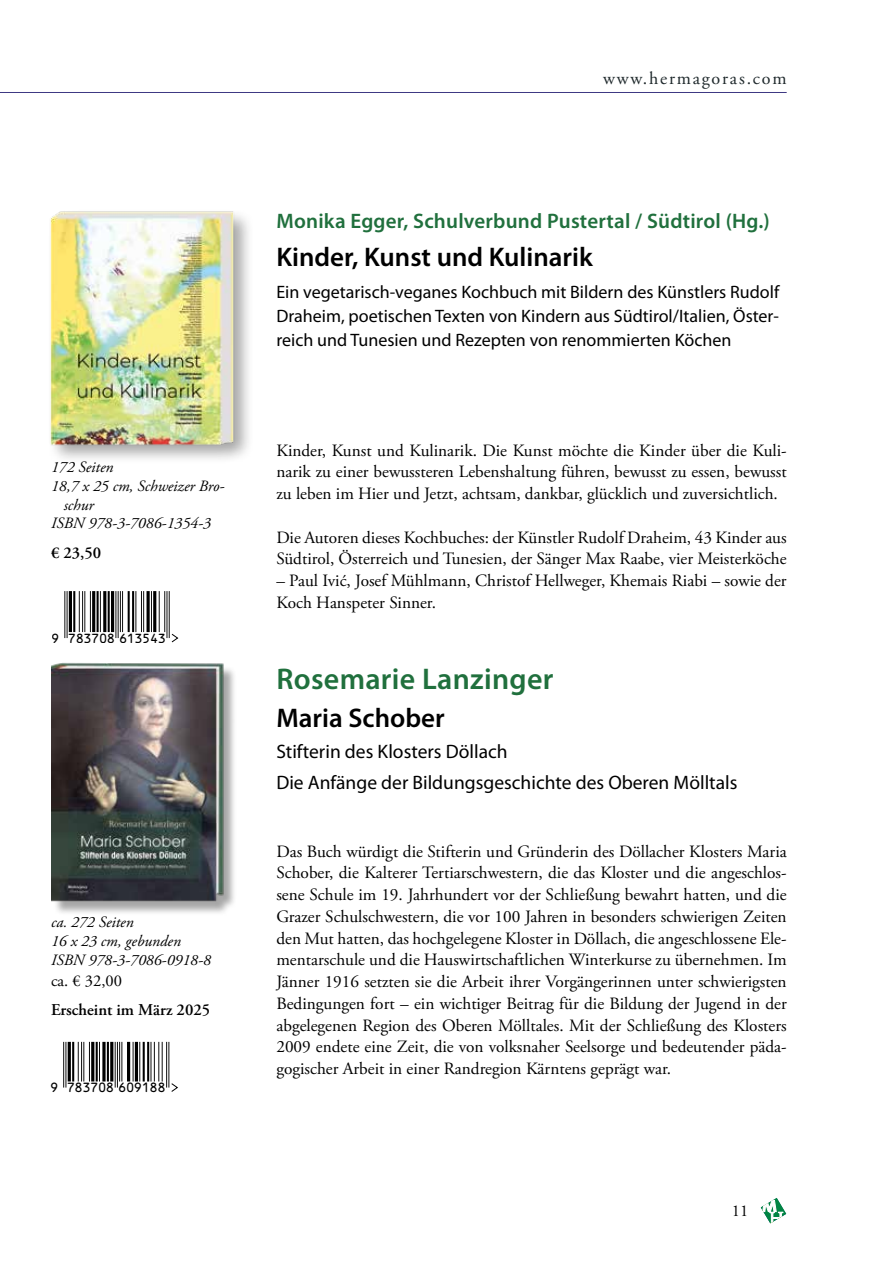
<style>
.page{position:relative;width:893px;height:1263px;background:#fff}
.page>*{position:absolute;margin:0;border:0;box-sizing:border-box;transform-origin:0 0}
.t1{font:600 30px "Myriad Pro";letter-spacing:.01em;color:#20703d}
.t2{font:600 27px "Myriad Pro";color:#000}
.t3{font:600 21px "Myriad Pro";letter-spacing:.01em;color:#20703d}
.t4{font:19.5px/31.2px "Myriad Pro";color:#000}
.t5{font:18px/24px "Myriad Pro";color:#000;text-align:justify}
.t6{font:18px "Adobe Garamond Pro";letter-spacing:.1em;color:#1e282b}
.t7{font:17.25px/21.8px "Adobe Garamond Pro";color:#000;text-align:justify}
.t8{font:600 16.5px "Adobe Garamond Pro";color:#000}
.t9{font:16.5px "Adobe Garamond Pro";color:#000}
.t10{font:italic 15.75px/18.9px "Adobe Garamond Pro";color:#000}
.t11{font:12.3px "OCRB";letter-spacing:-.085em;color:#000}
.t12{font:12.15px "OCRB";letter-spacing:-.085em;color:#000}
</style>
<div class="page">
<svg style="left:761px;top:1198px;width:25px;height:25px"></svg>
<hr style="left:0;top:92px;width:787px;height:1px;background:#3e3983">
<svg style="left:64px;top:591px;width:106px;height:48px"></svg>
<hr style="left:169px;top:591px;width:1px;height:47px;background:#000">
<hr style="left:166px;top:591px;width:1px;height:47px;background:#000">
<hr style="left:164px;top:591px;width:1px;height:41px;background:#000">
<hr style="left:159px;top:591px;width:1px;height:41px;background:#000">
<hr style="left:153px;top:591px;width:3px;height:41px;background:#000">
<hr style="left:151px;top:591px;width:1px;height:41px;background:#000">
<hr style="left:147px;top:591px;width:3px;height:41px;background:#000">
<hr style="left:143px;top:591px;width:1px;height:41px;background:#000">
<hr style="left:141px;top:591px;width:1px;height:41px;background:#000">
<hr style="left:135px;top:591px;width:1px;height:41px;background:#000">
<hr style="left:132px;top:591px;width:2px;height:41px;background:#000">
<hr style="left:128px;top:591px;width:2px;height:41px;background:#000">
<hr style="left:122px;top:591px;width:1px;height:41px;background:#000">
<hr style="left:120px;top:591px;width:1px;height:41px;background:#000">
<hr style="left:118px;top:591px;width:1px;height:47px;background:#000">
<hr style="left:115px;top:591px;width:1px;height:47px;background:#000">
<hr style="left:111px;top:591px;width:3px;height:41px;background:#000">
<hr style="left:108px;top:591px;width:2px;height:41px;background:#000">
<hr style="left:103px;top:591px;width:3px;height:41px;background:#000">
<hr style="left:100px;top:591px;width:1px;height:41px;background:#000">
<hr style="left:97px;top:591px;width:2px;height:41px;background:#000">
<hr style="left:92px;top:591px;width:3px;height:41px;background:#000">
<hr style="left:90px;top:591px;width:1px;height:41px;background:#000">
<hr style="left:84px;top:591px;width:1px;height:41px;background:#000">
<hr style="left:82px;top:591px;width:1px;height:41px;background:#000">
<hr style="left:79px;top:591px;width:1px;height:41px;background:#000">
<hr style="left:73px;top:591px;width:2px;height:41px;background:#000">
<hr style="left:69px;top:591px;width:3px;height:41px;background:#000">
<hr style="left:67px;top:591px;width:1px;height:47px;background:#000">
<hr style="left:64px;top:591px;width:1px;height:47px;background:#000">
<svg style="left:171px;top:633px;width:7px;height:9px"></svg>
<img style="left:50px;top:211px;width:199px;height:248px">
<hr style="left:168px;top:1042px;width:1px;height:45px;background:#000">
<hr style="left:166px;top:1042px;width:1px;height:45px;background:#000">
<hr style="left:162px;top:1042px;width:1px;height:39px;background:#000">
<hr style="left:158px;top:1042px;width:1px;height:39px;background:#000">
<hr style="left:154px;top:1042px;width:1px;height:39px;background:#000">
<hr style="left:151px;top:1042px;width:1px;height:39px;background:#000">
<hr style="left:147px;top:1042px;width:2px;height:39px;background:#000">
<hr style="left:143px;top:1042px;width:2px;height:39px;background:#000">
<hr style="left:139px;top:1042px;width:1px;height:39px;background:#000">
<hr style="left:135px;top:1042px;width:3px;height:39px;background:#000">
<hr style="left:133px;top:1042px;width:1px;height:39px;background:#000">
<hr style="left:127px;top:1042px;width:3px;height:39px;background:#000">
<hr style="left:121px;top:1042px;width:1px;height:39px;background:#000">
<hr style="left:119px;top:1042px;width:1px;height:39px;background:#000">
<hr style="left:117px;top:1042px;width:1px;height:45px;background:#000">
<hr style="left:115px;top:1042px;width:1px;height:45px;background:#000">
<hr style="left:110px;top:1042px;width:3px;height:39px;background:#000">
<hr style="left:107px;top:1042px;width:2px;height:39px;background:#000">
<svg style="left:102px;top:1042px;width:4px;height:39px"></svg>
<hr style="left:99px;top:1042px;width:1px;height:39px;background:#000">
<hr style="left:96px;top:1042px;width:2px;height:39px;background:#000">
<hr style="left:91px;top:1042px;width:3px;height:39px;background:#000">
<hr style="left:89px;top:1042px;width:1px;height:39px;background:#000">
<hr style="left:83px;top:1042px;width:1px;height:39px;background:#000">
<hr style="left:81px;top:1042px;width:1px;height:39px;background:#000">
<hr style="left:78px;top:1042px;width:1px;height:39px;background:#000">
<hr style="left:72px;top:1042px;width:2px;height:39px;background:#000">
<hr style="left:68px;top:1042px;width:3px;height:39px;background:#000">
<hr style="left:65px;top:1042px;width:1px;height:45px;background:#000">
<hr style="left:63px;top:1042px;width:1px;height:45px;background:#000">
<svg style="left:171px;top:1083px;width:7px;height:9px"></svg>
<div style="left:53px;top:665px;width:184px;height:251px;background:#000;opacity:.35"></div>
<img style="left:51px;top:662px;width:177px;height:241px">
<p class="t10" style="left:51px;top:458px;width:64px">172 Seiten</p>
<p class="t10" style="left:51px;top:477px;width:175px">18,7 x 25 cm, Schweizer Bro-</p>
<p class="t10" style="left:64px;top:495px;width:32px">schur</p>
<p class="t10" style="left:51px;top:514px;width:162px">ISBN 978-3-7086-1354-3</p>
<p class="t8" style="left:51px;top:543px;width:52px">€ 23,50</p>
<p class="t12" style="left:51px;top:631px;width:117px">9 783708 613543</p>
<p class="t10" style="left:51px;top:913px;width:162px">ca. 272 Seiten<br>16 x 23 cm, gebunden<br>ISBN 978-3-7086-0918-8</p>
<p class="t9" style="left:51px;top:970px;width:73px">ca. € 32,00</p>
<p class="t8" style="left:51px;top:1000px;width:161px">Erscheint im März 2025</p>
<p class="t11" style="left:50px;top:1080px;width:118px">9 783708 609188</p>
<p class="t6" style="left:603px;top:67px;width:185px">www.hermagoras.com</p>
<p class="t3" style="left:276px;top:208px;width:495px">Monika Egger, Schulverbund Pustertal / Südtirol (Hg.)</p>
<h2 class="t2" style="left:276px;top:239px;width:318px">Kinder, Kunst und Kulinarik</h2>
<p class="t5" style="left:276px;top:280px;width:504px">Ein vegetarisch-veganes Kochbuch mit Bildern des Künstlers Rudolf Draheim, poetischen Texten von Kindern aus Südtirol/Italien, Öster&shy;reich und Tunesien und Rezepten von renommierten Köchen</p>
<p class="t7" style="left:276px;top:440px;width:512px">Kinder, Kunst und Kulinarik. Die Kunst möchte die Kinder über die Kuli&shy;narik zu einer bewussteren Lebenshaltung führen, bewusst zu essen, bewusst zu leben im Hier und Jetzt, achtsam, dankbar, glücklich und zuversichtlich.</p>
<p class="t7" style="left:276px;top:527px;width:512px">Die Autoren dieses Kochbuches: der Künstler Rudolf Draheim, 43 Kinder aus<br>Südtirol, Österreich und Tunesien, der Sänger Max Raabe, vier Meisterköche</p>
<p class="t7" style="left:276px;top:570px;width:512px">– Paul Ivić, Josef Mühlmann, Christof Hellweger, Khemais Riabi – sowie der<br>Koch Hanspeter Sinner.</p>
<h1 class="t1" style="left:276px;top:660px;width:279px">Rosemarie Lanzinger</h1>
<h2 class="t2" style="left:276px;top:700px;width:170px">Maria Schober</h2>
<p class="t4" style="left:276px;top:735px;width:463px">Stifterin des Klosters Döllach<br>Die Anfänge der Bildungsgeschichte des Oberen Mölltals</p>
<p class="t7" style="left:276px;top:841px;width:512px">Das Buch würdigt die Stifterin und Gründerin des Döllacher Klosters Maria Schober, die Kalterer Tertiarschwestern, die das Kloster und die angeschlos&shy;sene Schule im 19. Jahrhundert vor der Schließung bewahrt hatten, und die Grazer Schulschwestern, die vor 100 Jahren in besonders schwierigen Zeiten den Mut hatten, das hochgelegene Kloster in Döllach, die angeschlossene Ele&shy;mentarschule und die Hauswirtschaftlichen Winterkurse zu übernehmen. Im Jänner 1916 setzten sie die Arbeit ihrer Vorgängerinnen unter schwierigsten Bedingungen fort – ein wichtiger Beitrag für die Bildung der Jugend in der abgelegenen Region des Oberen Mölltales. Mit der Schließung des Klosters 2009 endete eine Zeit, die von volksnaher Seelsorge und bedeutender päda&shy;gogischer Arbeit in einer Randregion Kärntens geprägt war.</p>
<p class="t9" style="left:732px;top:1201px;width:18px">11</p>
</div>
